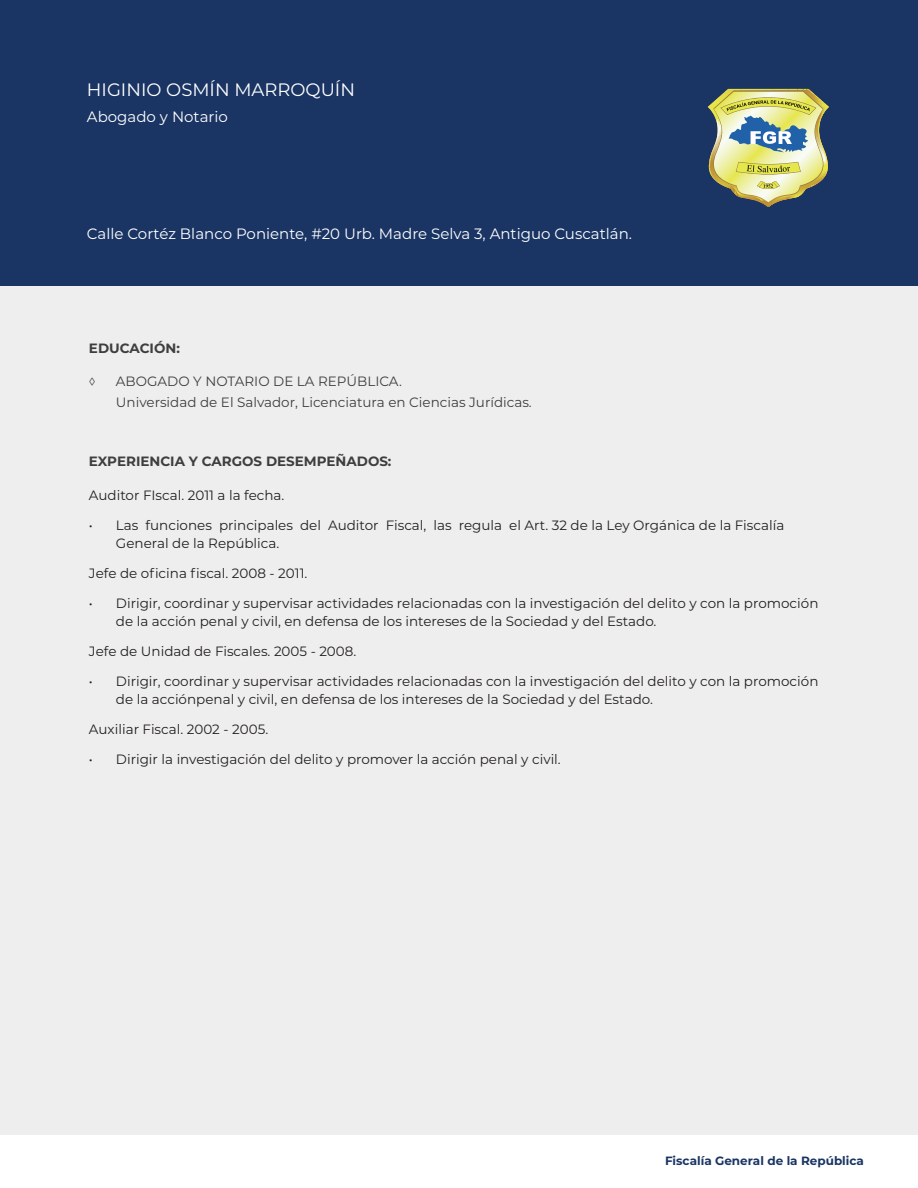
<style>
.page{position:relative;width:918px;height:1188px;background:#fff}
.page>*{position:absolute;margin:0;border:0;box-sizing:border-box;transform-origin:0 0}
.t1{font:18px "Montserrat";color:#fff}
.t2{font:15px "Montserrat";color:#fff}
.t3{font:13.5px/18px "Montserrat";color:#231f20}
.t4{font:13.5px/21px "Montserrat";color:#3e3e3f}
.t5{font:700 13.5px "Montserrat";color:#3e3e3f}
.t6{font:700 12px "Montserrat";color:#1a3564}
</style>
<div class="page">
<div style="left:0;top:286px;width:918px;height:849px;background:#eeeeef"></div>
<div style="left:0;top:0;width:918px;height:286px;background:#1a3564"></div>
<svg style="left:708px;top:89px;width:121px;height:118px"></svg>
<p class="t1" style="left:87px;top:77px;width:270px">HIGINIO OSMÍN MARROQUÍN</p>
<p class="t2" style="left:87px;top:107px;width:142px">Abogado y Notario</p>
<p class="t2" style="left:87px;top:223px;width:547px">Calle Cortéz Blanco Poniente, #20 Urb. Madre Selva 3, Antiguo Cuscatlán.</p>
<p class="t5" style="left:89px;top:339px;width:92px">EDUCACIÓN:</p>
<p class="t4" style="left:89px;top:371px;width:8px">◊</p>
<p class="t4" style="left:116px;top:371px;width:417px">ABOGADO Y NOTARIO DE LA REPÚBLICA.<br>Universidad de El Salvador, Licenciatura en Ciencias Jurídicas.</p>
<p class="t5" style="left:89px;top:452px;width:304px">EXPERIENCIA Y CARGOS DESEMPEÑADOS:</p>
<p class="t3" style="left:89px;top:485px;width:197px">Auditor FIscal. 2011 a la fecha.</p>
<p class="t3" style="left:116px;top:515px;width:670px;text-indent:-27px">• Las funciones principales del Auditor Fiscal, las regula el Art. 32 de la Ley Orgánica de la Fiscalía<br>General de la República.</p>
<p class="t3" style="left:89px;top:563px;width:220px">Jefe de oficina fiscal. 2008 - 2011.</p>
<p class="t3" style="left:116px;top:593px;width:704px;text-indent:-27px">• Dirigir, coordinar y supervisar actividades relacionadas con la investigación del delito y con la promoción de la acción penal y civil, en defensa de los intereses de la Sociedad y del Estado.</p>
<p class="t3" style="left:89px;top:641px;width:269px">Jefe de Unidad de Fiscales. 2005 - 2008.</p>
<p class="t3" style="left:116px;top:671px;width:704px;text-indent:-27px">• Dirigir, coordinar y supervisar actividades relacionadas con la investigación del delito y con la promoción de la acciónpenal y civil, en defensa de los intereses de la Sociedad y del Estado.</p>
<p class="t3" style="left:89px;top:719px;width:181px">Auxiliar Fiscal. 2002 - 2005.</p>
<p class="t3" style="left:89px;top:749px;width:473px">• Dirigir la investigación del delito y promover la acción penal y civil.</p>
<p class="t6" style="left:665px;top:1152px;width:200px">Fiscalía General de la República</p>
</div>
